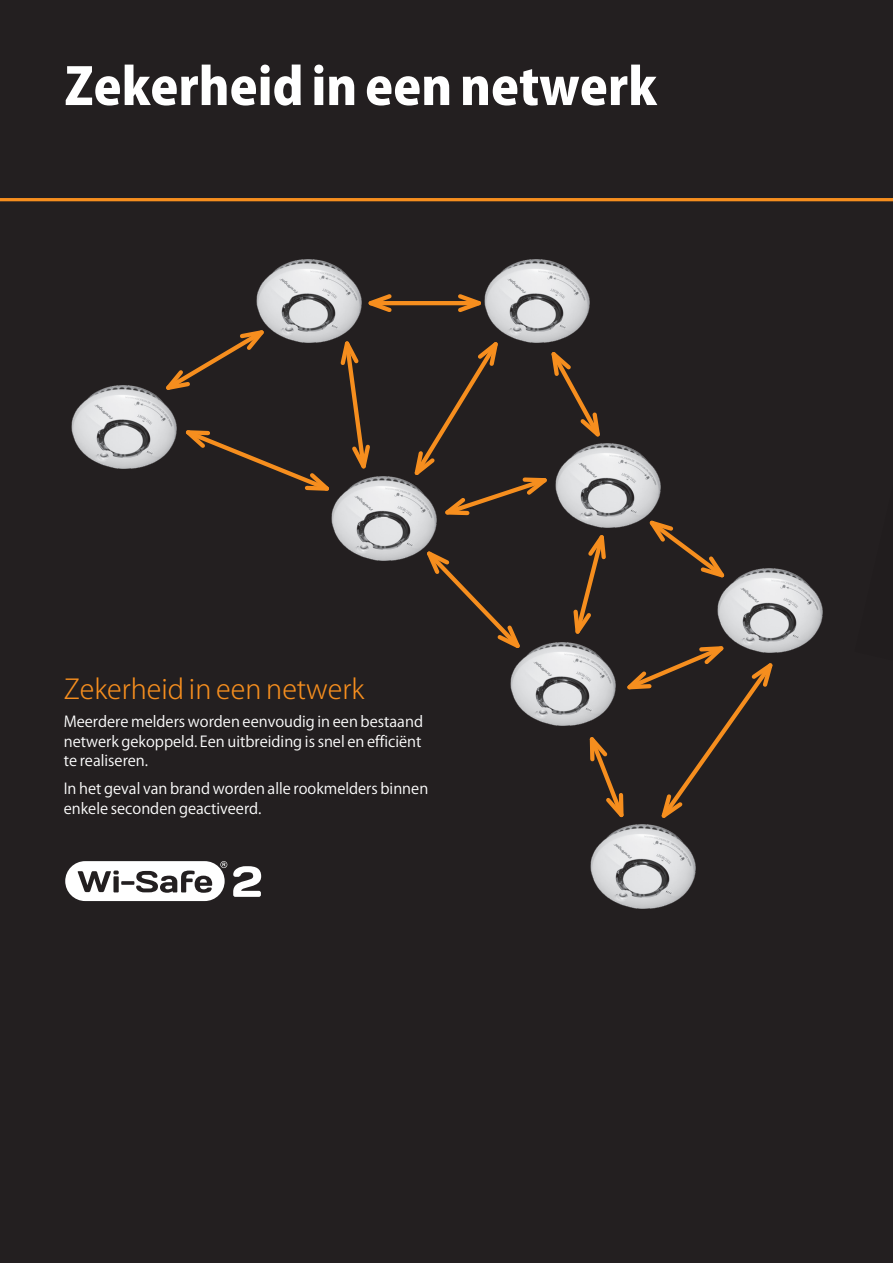
<style>
.page{position:relative;width:893px;height:1263px;background:#231f20}
.page>*{position:absolute;margin:0;border:0;box-sizing:border-box;transform-origin:0 0}
.t1{font:800 50.25px "Koz Go Pro";color:#fff}
.t2{font:300 27px "Koz Go Pro";color:#f68e1e}
.t3{font:15px/19.5px "Koz Go Pro";color:#fff;text-align:justify}
</style>
<div class="page">
<img style="left:590px;top:827px;width:106px;height:82px">
<img style="left:777px;top:568px;width:46px;height:85px">
<img style="left:331px;top:476px;width:79px;height:85px">
<img style="left:486px;top:259px;width:104px;height:74px">
<img style="left:71px;top:385px;width:86px;height:84px">
<img style="left:256px;top:259px;width:104px;height:67px">
<hr style="left:371px;top:301px;width:108px;height:4px;background:#f68e1e">
<svg style="left:455px;top:291px;width:36px;height:24px"></svg>
<svg style="left:358px;top:291px;width:37px;height:24px"></svg>
<svg style="left:157px;top:326px;width:216px;height:168px"></svg>
<svg style="left:410px;top:333px;width:367px;height:494px"></svg>
<hr style="left:0;top:198px;width:893px;height:3px;background:#f68e1e">
<svg style="left:233px;top:866px;width:28px;height:31px"></svg>
<svg style="left:65px;top:861px;width:162px;height:40px"></svg>
<p class="t1" style="left:65px;top:54px;width:594px">Zekerheid in een netwerk</p>
<p class="t2" style="left:64px;top:672px;width:302px">Zekerheid in een netwerk</p>
<p class="t3" style="left:64px;top:712px;width:361px">Meerdere melders worden eenvoudig in een bestaand netwerk gekoppeld. Een uitbreiding is snel en efficiënt te realiseren.</p>
<p class="t3" style="left:64px;top:779px;width:366px">In het geval van brand worden alle rookmelders binnen enkele seconden geactiveerd.</p>
</div>
